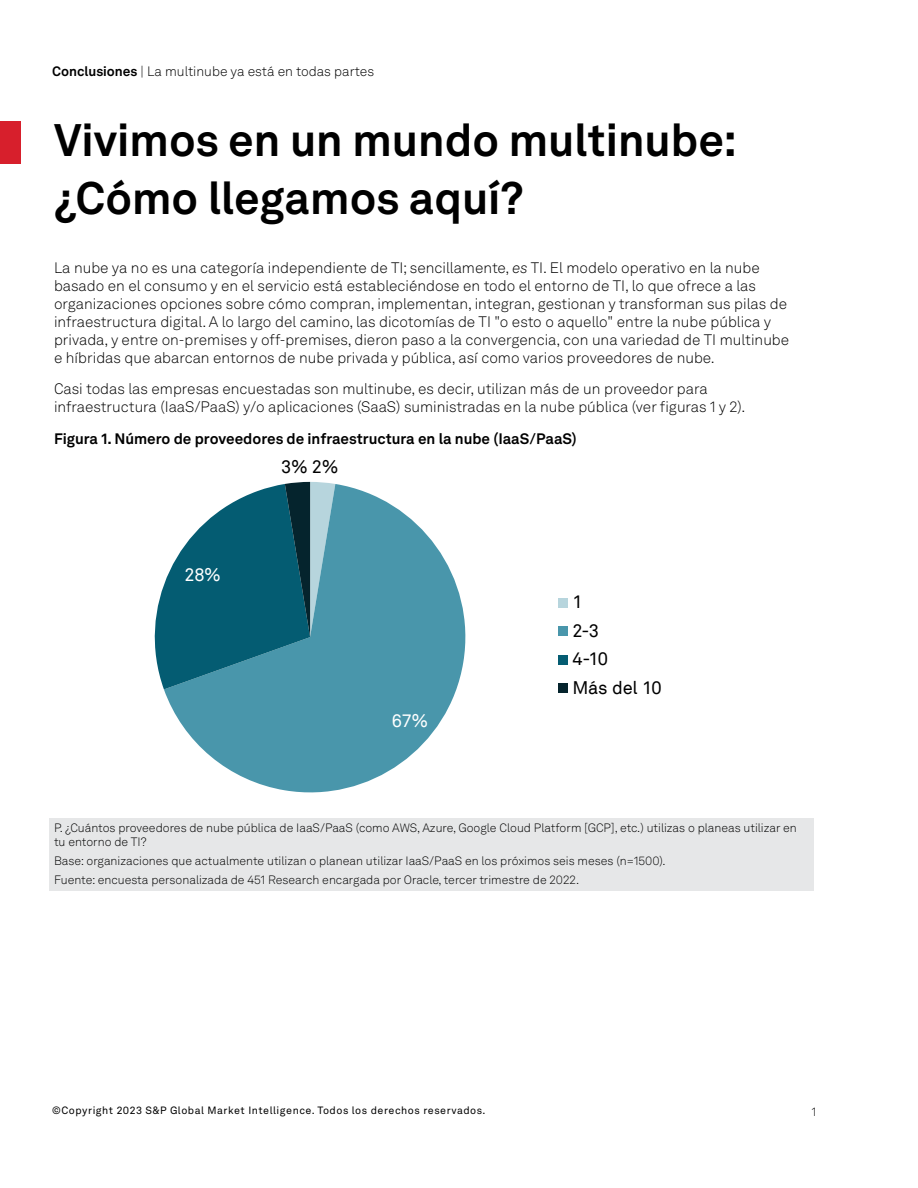
<style>
.page{position:relative;width:918px;height:1188px;background:#fff}
.page>*{position:absolute;margin:0;border:0;box-sizing:border-box;transform-origin:0 0}
.Heading_1{font:700 45px/58.5px "Akkurat LL";color:#000}
.t1{font:18.3px/28.5px "Akkurat";letter-spacing:-.01em;color:#000}
.t2{font:18.3px "Akkurat";color:#fff}
.t3{font:300 15px/18px "Akkurat LL";color:#000}
.Exhibit_Title{font:700 15px "Akkurat LL";color:#000}
.t4{font:300 13.5px "Akkurat LL";color:#000}
.Source{font:300 12px/14.4px "Akkurat LL";color:#000}
.Source_-_final_line{font:300 12px "Akkurat LL";color:#000}
.t5{font:10.5px "Akkurat LL";letter-spacing:.05em;color:#000}
.s1{font-weight:700}
.s2{font-style:italic}
</style>
<div class="page">
<div style="left:0;top:122px;width:21px;height:42px;background:#d71f2c"></div>
<div style="left:50px;top:818px;width:764px;height:35px;background:#e6e7e8"></div>
<div style="left:50px;top:851px;width:764px;height:21px;background:#e6e7e8"></div>
<div style="left:50px;top:870px;width:764px;height:21px;background:#e6e7e8"></div>
<svg style="left:164px;top:484px;width:302px;height:309px;fill:#4996ab"></svg>
<svg style="left:154px;top:482px;width:181px;height:207px"></svg>
<div style="left:558px;top:598px;width:10px;height:10px;background:#b7d5dd"></div>
<div style="left:558px;top:626px;width:10px;height:10px;background:#4996ab"></div>
<div style="left:558px;top:655px;width:10px;height:10px;background:#045c72"></div>
<div style="left:558px;top:683px;width:10px;height:10px;background:#05242d"></div>
<p class="t4" style="left:52px;top:61px;width:323px"><span class="s1">Conclusiones</span> | La multinube ya está en todas partes</p>
<p class="Heading_1" style="left:54px;top:108px;width:684px">Vivimos en un mundo multinube: ¿Cómo llegamos aquí?</p>
<p class="t3" style="left:54px;top:258px;width:737px">La nube ya no es una categoría independiente de TI; sencillamente, <span class="s2">es</span> TI. El modelo operativo en la nube basado en el consumo y en el servicio está estableciéndose en todo el entorno de TI, lo que ofrece a las organizaciones opciones sobre cómo compran, implementan, integran, gestionan y transforman sus pilas de infraestructura digital. A lo largo del camino, las dicotomías de TI "o esto o aquello" entre la nube pública y privada, y entre on-premises y off-premises, dieron paso a la convergencia, con una variedad de TI multinube e híbridas que abarcan entornos de nube privada y pública, así como varios proveedores de nube.</p>
<p class="t3" style="left:54px;top:380px;width:693px">Casi todas las empresas encuestadas son multinube, es decir, utilizan más de un proveedor para infraestructura (IaaS/PaaS) y/o aplicaciones (SaaS) suministradas en la nube pública (ver figuras 1 y 2).</p>
<p class="Exhibit_Title" style="left:54px;top:427px;width:524px">Figura 1. Número de proveedores de infraestructura en la nube (IaaS/PaaS)</p>
<p class="t2" style="left:185px;top:563px;width:38px">28%</p>
<p class="t1" style="left:281px;top:453px;width:59px">3% 2%</p>
<p class="t2" style="left:392px;top:710px;width:38px">67%</p>
<p class="t1" style="left:572px;top:588px;width:91px">1<br>2-3<br>4-10<br>Más del 10</p>
<p class="Source" style="left:54px;top:820px;width:744px">P. ¿Cuántos proveedores de nube pública de IaaS/PaaS (como AWS, Azure, Google Cloud Platform [GCP], etc.) utilizas o planeas utilizar en tu entorno de TI?</p>
<p class="Source" style="left:54px;top:853px;width:613px">Base: organizaciones que actualmente utilizan o planean utilizar IaaS/PaaS en los próximos seis meses (n=1500).</p>
<p class="Source_-_final_line" style="left:54px;top:871px;width:527px">Fuente: encuesta personalizada de 451 Research encargada por Oracle, tercer trimestre de 2022.</p>
<p class="t5" style="left:52px;top:1103px;width:435px">©Copyright 2023 S&amp;P Global Market Intelligence. Todos los derechos reservados.</p>
<p class="Source" style="left:812px;top:1104px;width:6px">1</p>
</div>
